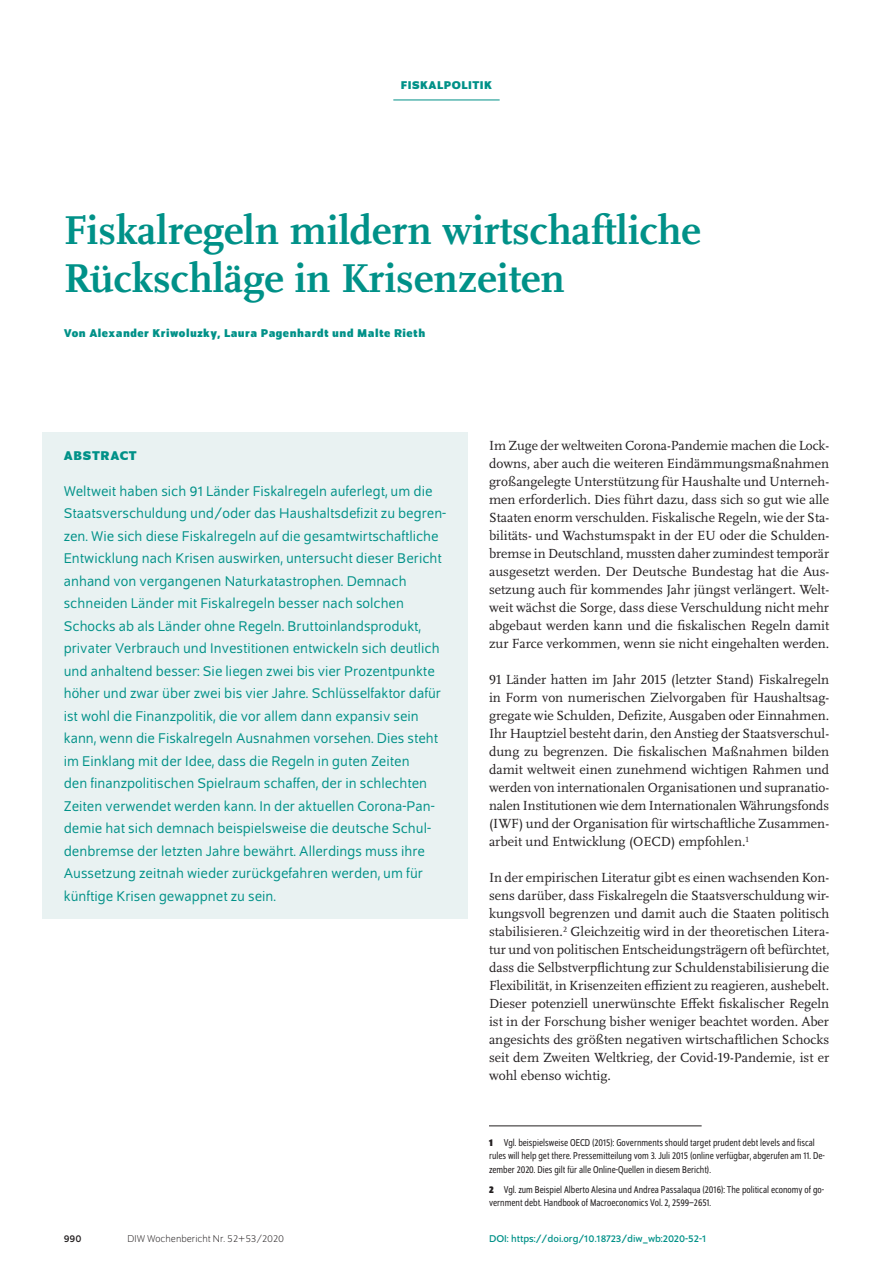
<style>
.page{position:relative;width:893px;height:1263px;background:#fff}
.page>*{position:absolute;margin:0;border:0;box-sizing:border-box;transform-origin:0 0}
.t1{font:700 42px/48px "Scala Pro";color:#009188}
.t2{font:15px/22.5px "Schumpeter Blond";color:#009188}
.t3{font:13.8px/18px "Scala Pro";color:#231f20;text-align:justify}
.t4{font:700 13.5px "Schumpeter";letter-spacing:.05em;color:#009188}
.t5{font:700 12px "Schumpeter";letter-spacing:.04em;color:#009188}
.t6{font:semi-condensed 10.5px/13.5px "Schumpeter Blond";color:#231f20}
.t7{font:10.5px "Schumpeter";color:#009188}
.t8{font:300 10.5px "Schumpeter";color:#231f20}
.t9{font:10.5px "Schumpeter";color:#231f20}
.s1{font-family:"Schumpeter";font-weight:700}
</style>
<div class="page">
<hr style="left:393px;top:100px;width:107px;height:1px;background:#009188">
<div style="left:43px;top:432px;width:425px;height:486px;background:#e9f2f2"></div>
<hr style="left:489px;top:1125px;width:213px;height:1px;background:#231f20">
<p class="t5" style="left:401px;top:79px;width:93px">FISKALPOLITIK</p>
<h1 class="t1" style="left:64px;top:203px;width:639px">Fiskalregeln mildern wirtschaftliche<br>Rückschläge in Krisenzeiten</h1>
<p class="t5" style="left:64px;top:326px;width:363px">Von Alexander Kriwoluzky, Laura Pagenhardt und Malte Rieth</p>
<p class="t4" style="left:64px;top:448px;width:75px">ABSTRACT</p>
<p class="t2" style="left:64px;top:480px;width:384px">Weltweit haben sich 91 Länder Fiskalregeln auferlegt, um die Staatsverschuldung und/oder das Haushaltsdefizit zu begren&shy;zen. Wie sich diese Fiskalregeln auf die gesamtwirtschaftliche Entwicklung nach Krisen auswirken, untersucht dieser Bericht anhand von vergangenen Naturkatastrophen. Demnach schneiden Länder mit Fiskalregeln besser nach solchen Schocks ab als Länder ohne Regeln. Bruttoinlandsprodukt, privater Verbrauch und Investitionen entwickeln sich deutlich und anhaltend besser: Sie liegen zwei bis vier Prozentpunkte höher und zwar über zwei bis vier Jahre. Schlüsselfaktor dafür ist wohl die Finanzpolitik, die vor allem dann expansiv sein kann, wenn die Fiskalregeln Ausnahmen vorsehen. Dies steht im Einklang mit der Idee, dass die Regeln in guten Zeiten<br>den finanzpolitischen Spielraum schaffen, der in schlechten Zeiten verwendet werden kann. In der aktuellen Corona-Pan&shy;demie hat sich demnach beispielsweise die deutsche Schul&shy;denbremse der letzten Jahre bewährt. Allerdings muss ihre Aussetzung zeitnah wieder zurückgefahren werden, um für künftige Krisen gewappnet zu sein.</p>
<p class="t3" style="left:489px;top:436px;width:342px">Im Zuge der weltweiten Corona-Pandemie machen die Lock&shy;downs, aber auch die weiteren Eindämmungsmaßnahmen großangelegte Unterstützung für Haushalte und Unterneh&shy;men erforderlich. Dies führt dazu, dass sich so gut wie alle Staaten enorm verschulden. Fiskalische Regeln, wie der Sta&shy;bilitäts- und Wachstumspakt in der EU oder die Schulden&shy;bremse in Deutschland, mussten daher zumindest temporär ausgesetzt werden. Der Deutsche Bundestag hat die Aus&shy;setzung auch für kommendes Jahr jüngst verlängert. Welt&shy;weit wächst die Sorge, dass diese Verschuldung nicht mehr abgebaut werden kann und die fiskalischen Regeln damit zur Farce verkommen, wenn sie nicht eingehalten werden.</p>
<p class="t3" style="left:489px;top:670px;width:342px">91 Länder hatten im Jahr 2015 (letzter Stand) Fiskalregeln in Form von numerischen Zielvorgaben für Haushaltsag&shy;gregate wie Schulden, Defizite, Ausgaben oder Einnahmen.<br>Ihr Hauptziel besteht darin, den Anstieg der Staatsverschul&shy;dung zu begrenzen. Die fiskalischen Maßnahmen bilden damit weltweit einen zunehmend wichtigen Rahmen und werden von internationalen Organisationen und supranatio&shy;nalen Institutionen wie dem Internationalen Währungsfonds (IWF) und der Organisation für wirtschaftliche Zusammen&shy;arbeit und Entwicklung (OECD) empfohlen.<sup>1</sup></p>
<p class="t3" style="left:489px;top:868px;width:342px">In der empirischen Literatur gibt es einen wachsenden Kon&shy;sens darüber, dass Fiskalregeln die Staatsverschuldung wir&shy;kungsvoll begrenzen und damit auch die Staaten politisch stabilisieren.<sup>2</sup> Gleichzeitig wird in der theoretischen Litera&shy;tur und von politischen Entscheidungsträgern oft befürchtet, dass die Selbstverpflichtung zur Schuldenstabilisierung die Flexibilität, in Krisenzeiten effizient zu reagieren, aushebelt.<br>Dieser potenziell unerwünschte Effekt fiskalischer Regeln ist in der Forschung bisher weniger beachtet worden. Aber angesichts des größten negativen wirtschaftlichen Schocks seit dem Zweiten Weltkrieg, der Covid-19-Pandemie, ist er wohl ebenso wichtig.</p>
<p class="t6" style="left:489px;top:1136px;width:337px"><span class="s1">1</span> Vgl. beispielsweise OECD (2015): Governments should target prudent debt levels and fiscal rules will help get there. Pressemitteilung vom 3. Juli 2015 (online verfügbar, abgerufen am 11. De&shy;zember 2020. Dies gilt für alle Online-Quellen in diesem Bericht).</p>
<p class="t6" style="left:489px;top:1183px;width:337px"><span class="s1">2</span> Vgl. zum Beispiel Alberto Alesina und Andrea Passalaqua (2016): The political economy of go&shy;vernment debt. Handbook of Macroeconomics Vol. 2, 2599–2651.</p>
<p class="t9" style="left:64px;top:1233px;width:19px">990</p>
<p class="t8" style="left:128px;top:1234px;width:158px">DIW Wochenbericht Nr. 52+53/2020</p>
<p class="t7" style="left:489px;top:1233px;width:219px">DOI: https://doi.org/10.18723/diw_wb:2020-52-1</p>
</div>
